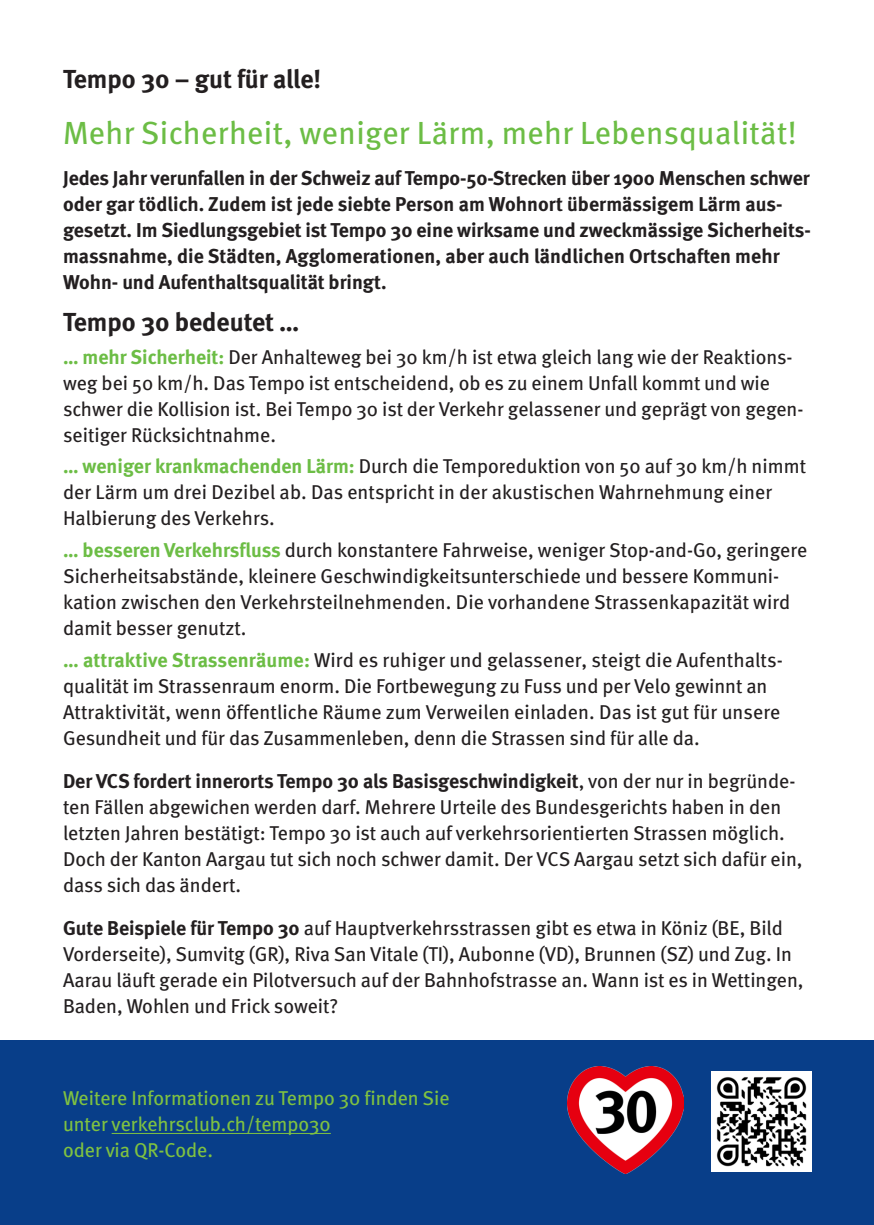
<style>
.page{position:relative;width:874px;height:1225px;background:#fff}
.page>*{position:absolute;margin:0;border:0;box-sizing:border-box;transform-origin:0 0}
.Titel_grün{font:32px "Meta";letter-spacing:.01em;color:#6cbd45}
.Untertitel{font:700 26px "Meta";color:#231f20}
.t1{font:20px/26px "Meta";color:#231f20}
.t2{font:700 20px/26px "Meta";color:#231f20}
.t3{font:20px/26px "Meta";color:#7fc241}
.s1{font-weight:700;color:#6cbd45}
.s2{font-weight:700}
</style>
<div class="page">
<div style="left:0;top:1040px;width:873px;height:185px;background:#083e89"></div>
<img style="left:567px;top:1066px;width:116px;height:107px">
<hr style="left:112px;top:1133px;width:219px;height:1px;background:#7fc241">
<img style="left:711px;top:1071px;width:100px;height:100px">
<p class="Untertitel" style="left:63px;top:64px;width:260px">Tempo 30 – gut für alle!</p>
<p class="Titel_grün" style="left:63px;top:114px;width:734px">Mehr Sicherheit, weniger Lärm, mehr Lebensqualität!</p>
<p class="t2" style="left:63px;top:165px;width:748px">Jedes Jahr verunfallen in der Schweiz auf Tempo-50-Strecken über 1900 Menschen schwer oder gar tödlich. Zudem ist jede siebte Person am Wohnort übermässigem Lärm aus&shy;gesetzt. Im Siedlungsgebiet ist Tempo 30 eine wirksame und zweckmässige Sicherheits&shy;massnahme, die Städten, Agglomerationen, aber auch ländlichen Ortschaften mehr Wohn- und Aufenthaltsqualität bringt.</p>
<p class="Untertitel" style="left:63px;top:306px;width:238px">Tempo 30 bedeutet …</p>
<p class="t1" style="left:63px;top:343px;width:741px"><span class="s1">… mehr Sicherheit:</span> Der Anhalteweg bei 30 km/h ist etwa gleich lang wie der Reaktions&shy;weg bei 50 km/h. Das Tempo ist entscheidend, ob es zu einem Unfall kommt und wie schwer die Kollision ist. Bei Tempo 30 ist der Verkehr gelassener und geprägt von gegen&shy;seitiger Rücksichtnahme.</p>
<p class="t1" style="left:63px;top:453px;width:744px"><span class="s1">… weniger krankmachenden Lärm:</span> Durch die Temporeduktion von 50 auf 30 km/h nimmt der Lärm um drei Dezibel ab. Das entspricht in der akustischen Wahrnehmung einer<br>Halbierung des Verkehrs.</p>
<p class="t1" style="left:63px;top:537px;width:745px"><span class="s1">… besseren Verkehrsfluss</span> durch konstantere Fahrweise, weniger Stop-and-Go, geringere Sicherheitsabstände, kleinere Geschwindigkeitsunterschiede und bessere Kommuni&shy;kation zwischen den Verkehrsteilnehmenden. Die vorhandene Strassenkapazität wird damit besser genutzt.</p>
<p class="t1" style="left:63px;top:646px;width:721px"><span class="s1">… attraktive Strassenräume:</span> Wird es ruhiger und gelassener, steigt die Aufenthalts&shy;qualität im Strassenraum enorm. Die Fortbewegung zu Fuss und per Velo gewinnt an Attraktivität, wenn öffentliche Räume zum Verweilen einladen. Das ist gut für unsere Gesundheit und für das Zusammenleben, denn die Strassen sind für alle da.</p>
<p class="t1" style="left:63px;top:767px;width:740px"><span class="s2">Der VCS fordert innerorts Tempo 30 als Basisgeschwindigkeit</span>, von der nur in begründe&shy;ten Fällen abgewichen werden darf. Mehrere Urteile des Bundesgerichts haben in den letzten Jahren bestätigt: Tempo 30 ist auch auf verkehrsorientierten Strassen möglich.<br>Doch der Kanton Aargau tut sich noch schwer damit. Der VCS Aargau setzt sich dafür ein, dass sich das ändert.</p>
<p class="t1" style="left:63px;top:914px;width:741px"><span class="s2">Gute Beispiele für Tempo 30</span> auf Hauptverkehrsstrassen gibt es etwa in Köniz (BE, Bild Vorderseite), Sumvitg (GR), Riva San Vitale (TI), Aubonne (VD), Brunnen (SZ) und Zug. In Aarau läuft gerade ein Pilotversuch auf der Bahnhofstrasse an. Wann ist es in Wettingen, Baden, Wohlen und Frick soweit?</p>
<p class="t3" style="left:63px;top:1084px;width:388px">Weitere Informationen zu Tempo 30 finden Sie unter verkehrsclub.ch/tempo30<br>oder via QR-Code.</p>
</div>
